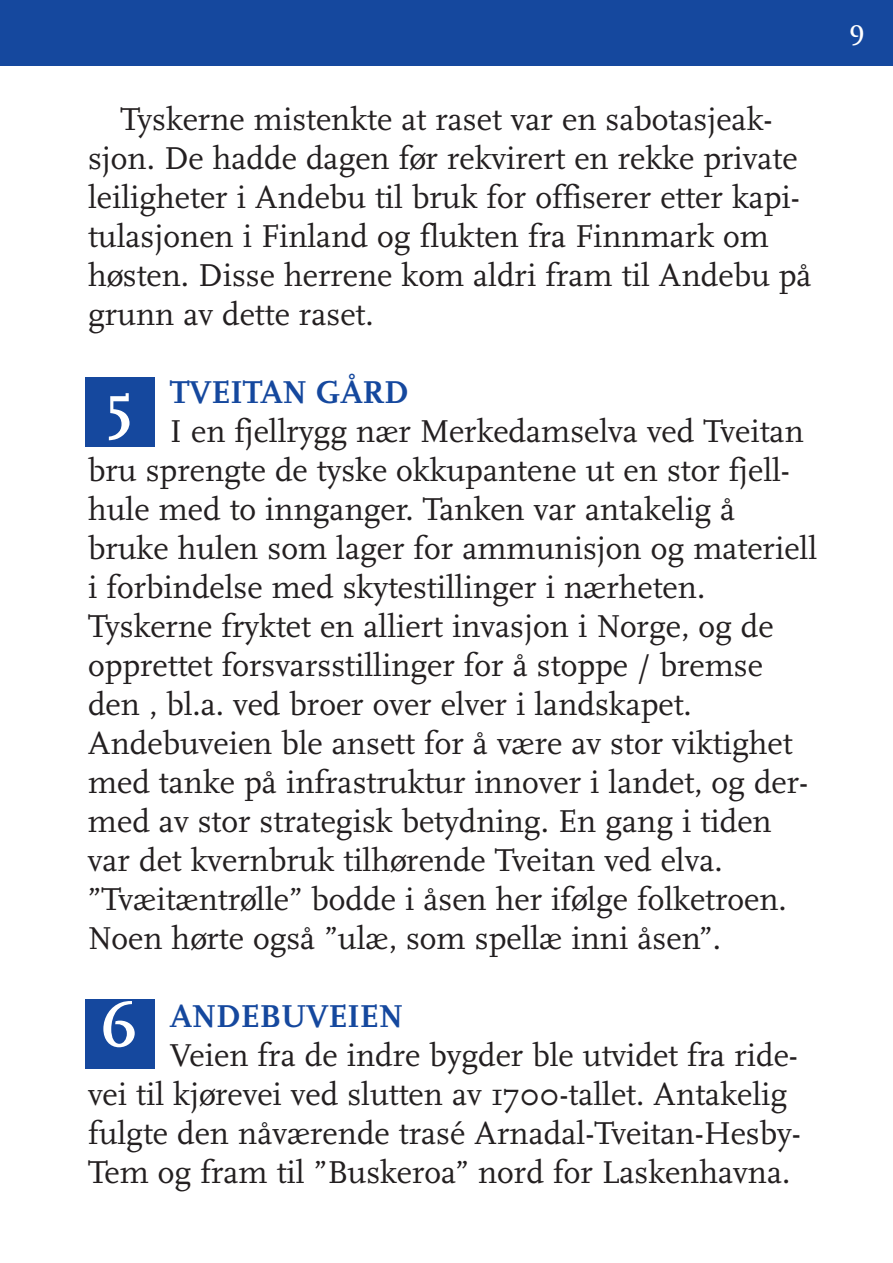
<style>
.page{position:relative;width:893px;height:1263px;background:#fff}
.page>*{position:absolute;margin:0;border:0;box-sizing:border-box;transform-origin:0 0}
.t1{font:700 61.5px "Scala";color:#fff}
.t2{font:33px/39px "Scala";color:#231f20}
.t3{font:700 33px "Scala";color:#15489e}
.t4{font:30px "Scala Caps";color:#fff}
</style>
<div class="page">
<div style="left:0;top:0;width:893px;height:65px;background:#15489e"></div>
<div style="left:85px;top:377px;width:70px;height:70px;background:#15489e"></div>
<div style="left:85px;top:999px;width:70px;height:70px;background:#15489e"></div>
<p class="t2" style="left:88px;top:99px;width:725px;text-indent:32px">Tyskerne mistenkte at raset var en sabotasjeak&shy;sjon. De hadde dagen før rekvirert en rekke private leiligheter i Andebu til bruk for offiserer etter kapi&shy;tulasjonen i Finland og flukten fra Finnmark om høsten. Disse herrene kom aldri fram til Andebu på grunn av dette raset.</p>
<p class="t3" style="left:170px;top:372px;width:240px">TVEITAN GÅRD</p>
<p class="t2" style="left:88px;top:411px;width:731px;text-indent:82px">I en fjellrygg nær Merkedamselva ved Tveitan bru sprengte de tyske okkupantene ut en stor fjell&shy;hule med to innganger. Tanken var antakelig å bruke hulen som lager for ammunisjon og materiell i forbindelse med skytestillinger i nærheten.<br>Tyskerne fryktet en alliert invasjon i Norge, og de opprettet forsvarsstillinger for å stoppe / bremse den , bl.a. ved broer over elver i landskapet.<br>Andebuveien ble ansett for å være av stor viktighet med tanke på infrastruktur innover i landet, og der&shy;med av stor strategisk betydning. En gang i tiden var det kvernbruk tilhørende Tveitan ved elva. ”Tvæitæntrølle” bodde i åsen her ifølge folketroen.<br>Noen hørte også ”ulæ, som spellæ inni åsen”.</p>
<h1 class="t1" style="left:106px;top:367px;width:28px">5</h1>
<h1 class="t1" style="left:100px;top:989px;width:39px">6</h1>
<p class="t3" style="left:170px;top:996px;width:235px">ANDEBUVEIEN</p>
<p class="t2" style="left:88px;top:1035px;width:714px;text-indent:82px">Veien fra de indre bygder ble utvidet fra ride&shy;vei til kjørevei ved slutten av 1700-tallet. Antakelig fulgte den nåværende trasé Arnadal-Tveitan-Hesby-Tem og fram til ”Buskeroa” nord for Laskenhavna.</p>
<p class="t4" style="left:849px;top:17px;width:16px">9</p>
</div>
